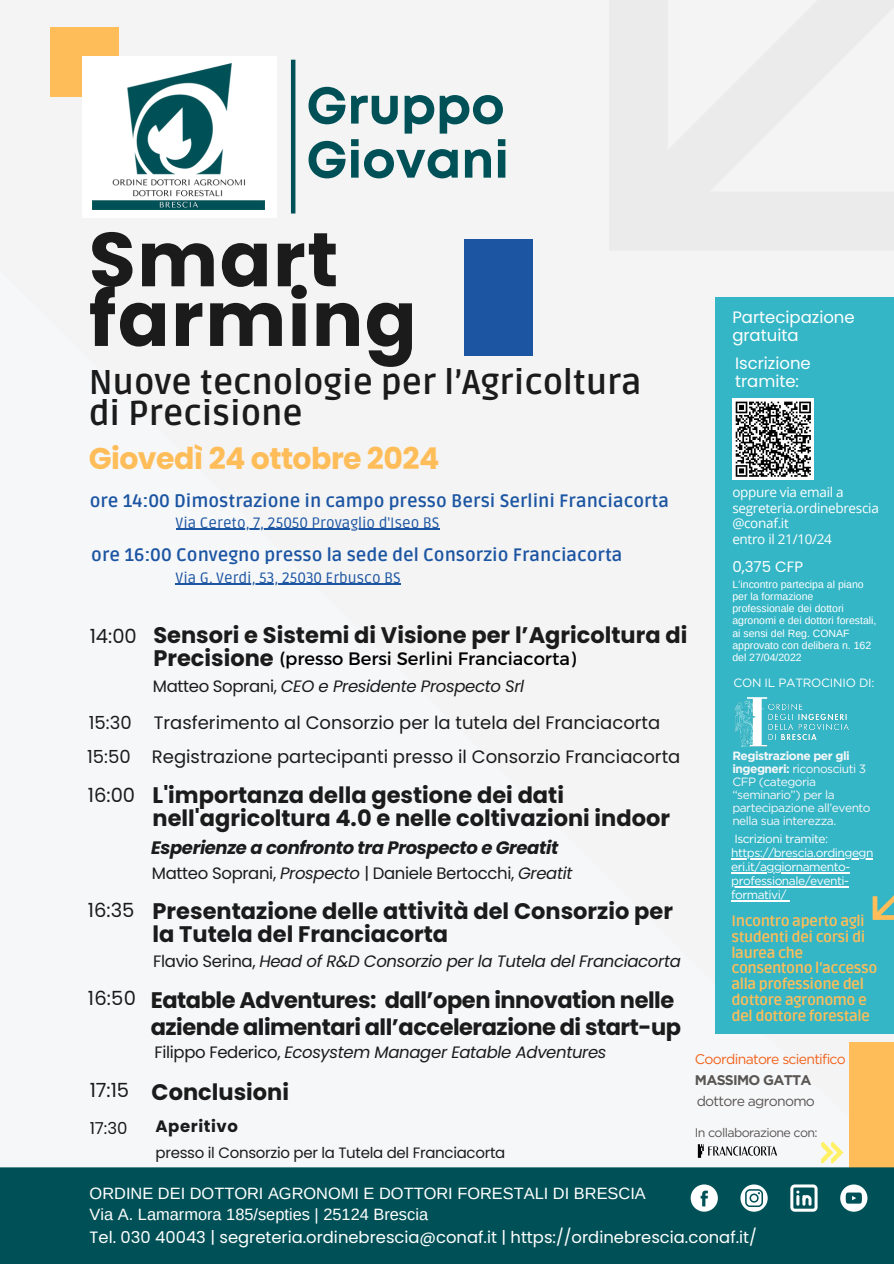
<style>
.page{position:relative;width:894px;height:1264px;background:#fff}
.page>*{position:absolute;margin:0;border:0;box-sizing:border-box;transform-origin:0 0}
.t1{font:700 76.35px/59.7px "Poppins";letter-spacing:.02em;color:#1b1b1b}
.t2{font:700 51.45px/54px "Mont";color:#005157}
.t3{font:700 34.35px/30.3px "Ruda";color:#1b1b1b}
.t4{font:700 30px "Poppins";letter-spacing:-.02em;color:#ffbd59}
.t5{font:700 22.5px/23.7px "Poppins";color:#1b1b1b}
.t6{font:700 22.5px/27px "Poppins";letter-spacing:-.02em;color:#1b1b1b}
.t7{font:19.5px "Poppins";color:#1b1b1b}
.t8{font:18px "Poppins";color:#1b1b1b}
.t9{font:700 18px "Ruda";color:#1c55a2}
.t10{font:italic 700 18px "Poppins";letter-spacing:-.02em;color:#1b1b1b}
.t11{font:18px "Montserrat";color:#000}
.t12{font:italic 16.5px "Poppins";letter-spacing:-.02em;color:#1b1b1b}
.t13{font:16.5px "Poppins";letter-spacing:-.02em;color:#1b1b1b}
.t14{font:16.5px/18px "Poppins";color:#fff}
.t15{font:700 16.5px "Poppins";letter-spacing:.035em;color:#1b1b1b}
.t16{font:16.35px "Arimo";color:#fff}
.t17{font:16.35px "Poppins";color:#fff}
.t18{font:700 15px/15.8px "Ruda";letter-spacing:-.03em;color:#ffbd59}
.t19{font:15px "Ruda";color:#1c55a2}
.t20{font:15px "Poppins";letter-spacing:-.02em;color:#1b1b1b}
.t21{font:15px "Poppins";color:#fff}
.t22{font:13.95px "Gotham";letter-spacing:-.05em;color:#f2631d}
.t23{font:13.95px "Gotham";letter-spacing:-.05em;color:#595553}
.t24{font:700 13.95px "Gotham";letter-spacing:-.05em;color:#595553}
.t25{font:13.5px/15.8px "Open Sans";letter-spacing:-.02em;color:#fff}
.t26{font:12.45px "Gotham";letter-spacing:-.05em;color:#595553}
.t27{font:12px/13px "Gotham";letter-spacing:-.04em;color:#f6f7f9}
.t28{font:12px/14px "Gotham";letter-spacing:-.04em;color:#fff}
.t29{font:12px "Gotham";letter-spacing:-.02em;color:#fff}
.t30{font:10.5px/12.3px "Arimo";color:#fff}
.s1{font-style:normal}
.s2{font-style:italic}
.s3{font-weight:700}
</style>
<div class="page">
<div style="left:0;top:0;width:893px;height:1263px;background:#f4f4f4"></div>
<div style="left:50px;top:28px;width:68px;height:69px;background:#ffbd59"></div>
<div style="left:464px;top:239px;width:68px;height:116px;background:#1c55a2"></div>
<div style="left:849px;top:1041px;width:44px;height:222px;background:#ffbd59"></div>
<hr style="left:291px;top:60px;width:4px;height:153px;background:#005157">
<div style="left:83px;top:56px;width:193px;height:161px;background:#fff"></div>
<img style="left:93px;top:64px;width:171px;height:146px">
<div style="left:0;top:1167px;width:893px;height:96px;background:#005157"></div>
<svg style="left:690px;top:1184px;width:27px;height:27px"></svg>
<svg style="left:740px;top:1184px;width:27px;height:27px"></svg>
<svg style="left:790px;top:1184px;width:27px;height:27px"></svg>
<svg style="left:840px;top:1184px;width:27px;height:27px"></svg>
<div style="left:714px;top:297px;width:179px;height:736px;background:#34b6c6"></div>
<div style="left:732px;top:398px;width:82px;height:82px;background:#fff"></div>
<svg style="left:735px;top:401px;width:76px;height:76px"></svg>
<img style="left:697px;top:1144px;width:80px;height:14px">
<svg style="left:872px;top:896px;width:21px;height:23px"></svg>
<img style="left:734px;top:697px;width:115px;height:50px">
<hr style="left:175px;top:529px;width:264px;height:1px;background:#1c55a2">
<hr style="left:175px;top:583px;width:226px;height:2px;background:#1c55a2">
<hr style="left:731px;top:858px;width:141px;height:1px;background:#fff">
<hr style="left:731px;top:872px;width:118px;height:1px;background:#fff">
<hr style="left:731px;top:886px;width:117px;height:1px;background:#fff">
<hr style="left:731px;top:900px;width:55px;height:1px;background:#fff">
<svg style="left:821px;top:1142px;width:22px;height:21px"></svg>
<p class="t2" style="left:306px;top:82px;width:204px">Gruppo<br>Giovani</p>
<p class="t1" style="left:89px;top:230px;width:329px">Smart farming</p>
<p class="t3" style="left:89px;top:368px;width:554px">Nuove tecnologie per l’Agricoltura di Precisione</p>
<p class="t4" style="left:89px;top:438px;width:352px">Giovedì 24 ottobre 2024</p>
<p class="t9" style="left:90px;top:490px;width:580px">ore 14:00 Dimostrazione in campo presso Bersi Serlini Franciacorta</p>
<p class="t19" style="left:175px;top:514px;width:265px">Via Cereto, 7, 25050 Provaglio d'Iseo BS</p>
<p class="t9" style="left:91px;top:544px;width:532px">ore 16:00 Convegno presso la sede del Consorzio Franciacorta</p>
<h5 class="t7" style="left:90px;top:622px;width:49px">14:00</h5>
<p class="t19" style="left:175px;top:568px;width:227px">Via G. Verdi, 53, 25030 Erbusco BS</p>
<h6 class="t5" style="left:153px;top:623px;width:535px">Sensori e Sistemi di Visione per l’Agricoltura di<br>Precisione</h6>
<p class="t12" style="left:153px;top:675px;width:373px"><span class="s1">Matteo Soprani,</span> CEO e Presidente Prospecto Srl</p>
<p class="t11" style="left:279px;top:646px;width:298px">(presso Bersi Serlini Franciacorta)</p>
<h6 class="t8" style="left:89px;top:709px;width:44px">15:30</h6>
<p class="t8" style="left:154px;top:709px;width:508px">Trasferimento al Consorzio per la tutela del Franciacorta</p>
<h1 class="t8" style="left:87px;top:743px;width:45px">15:50</h1>
<p class="t8" style="left:152px;top:743px;width:530px">Registrazione partecipanti presso il Consorzio Franciacorta</p>
<h6 class="t7" style="left:88px;top:782px;width:49px">16:00</h6>
<p class="t5" style="left:152px;top:782px;width:519px">L'importanza della gestione dei dati nell'agricoltura 4.0 e nelle coltivazioni indoor</p>
<h5 class="t10" style="left:151px;top:834px;width:408px">Esperienze a confronto tra Prospecto e Greatit</h5>
<p class="t13" style="left:152px;top:861px;width:422px">Matteo Soprani, <span class="s2">Prospecto</span> | Daniele Bertocchi, <span class="s2">Greatit</span></p>
<p class="t7" style="left:88px;top:896px;width:48px">16:35</p>
<p class="t5" style="left:152px;top:898px;width:521px">Presentazione delle attività del Consorzio per la Tutela del Franciacorta</p>
<p class="t12" style="left:153px;top:950px;width:529px"><span class="s1">Flavio Serina,</span> Head of R&amp;D Consorzio per la Tutela del Franciacorta</p>
<h5 class="t7" style="left:88px;top:984px;width:50px">16:50</h5>
<h3 class="t6" style="left:151px;top:986px;width:531px">Eatable Adventures: dall’open innovation nelle aziende alimentari all’accelerazione di start-up</h3>
<p class="t12" style="left:154px;top:1041px;width:453px"><span class="s1">Filippo Federico,</span> Ecosystem Manager Eatable Adventures</p>
<p class="t7" style="left:90px;top:1076px;width:41px">17:15</p>
<p class="t5" style="left:151px;top:1080px;width:139px">Conclusioni</p>
<p class="t13" style="left:90px;top:1116px;width:39px">17:30</p>
<p class="t15" style="left:155px;top:1114px;width:84px">Aperitivo</p>
<h4 class="t20" style="left:155px;top:1142px;width:351px">presso il Consorzio per la Tutela del Franciacorta</h4>
<p class="t14" style="left:732px;top:308px;width:124px">Partecipazione gratuita</p>
<p class="t14" style="left:734px;top:355px;width:77px">Iscrizione tramite:</p>
<p class="t25" style="left:732px;top:484px;width:148px">oppure via email a segreteria.ordinebrescia @conaf.it</p>
<h5 class="t25" style="left:732px;top:531px;width:101px">entro il 21/10/24</h5>
<h5 class="t21" style="left:732px;top:556px;width:72px">0,375 CFP</h5>
<p class="t30" style="left:732px;top:577px;width:146px">L’incontro partecipa al piano per la formazione professionale dei dottori agronomi e dei dottori forestali, ai sensi del Reg. CONAF approvato con delibera n. 162 del 27/04/2022</p>
<p class="t29" style="left:733px;top:675px;width:143px">CON IL PATROCINIO DI:</p>
<p class="t27" style="left:732px;top:749px;width:140px"><span class="s3">Registrazione per gli ingegneri:</span> riconosciuti 3<br>CFP (categoria “seminario”) per la partecipazione all’evento nella sua interezza.</p>
<p class="t28" style="left:734px;top:832px;width:95px">Iscrizioni tramite:</p>
<p class="t28" style="left:731px;top:846px;width:144px">https://brescia.ordingegn</p>
<p class="t28" style="left:731px;top:860px;width:120px">eri.it/aggiornamento-</p>
<p class="t28" style="left:731px;top:874px;width:119px">professionale/eventi&shy;formativi/</p>
<p class="t18" style="left:731px;top:913px;width:147px">Incontro aperto agli studenti dei corsi di laurea che consentono l’accesso alla professione del dottore agronomo e del dottore forestale</p>
<p class="t22" style="left:694px;top:1050px;width:152px">Coordinatore scientifico</p>
<p class="t24" style="left:694px;top:1071px;width:118px">MASSIMO GATTA</p>
<p class="t23" style="left:696px;top:1092px;width:120px">dottore agronomo</p>
<p class="t26" style="left:694px;top:1125px;width:124px">In collaborazione con:</p>
<p class="t16" style="left:90px;top:1184px;width:557px">ORDINE DEI DOTTORI AGRONOMI E DOTTORI FORESTALI DI BRESCIA</p>
<p class="t16" style="left:90px;top:1205px;width:340px">Via A. Lamarmora 185/septies | 25124 Brescia</p>
<p class="t17" style="left:90px;top:1225px;width:668px">Tel. 030 40043 | segreteria.ordinebrescia@conaf.it | https://ordinebrescia.conaf.it/</p>
</div>
